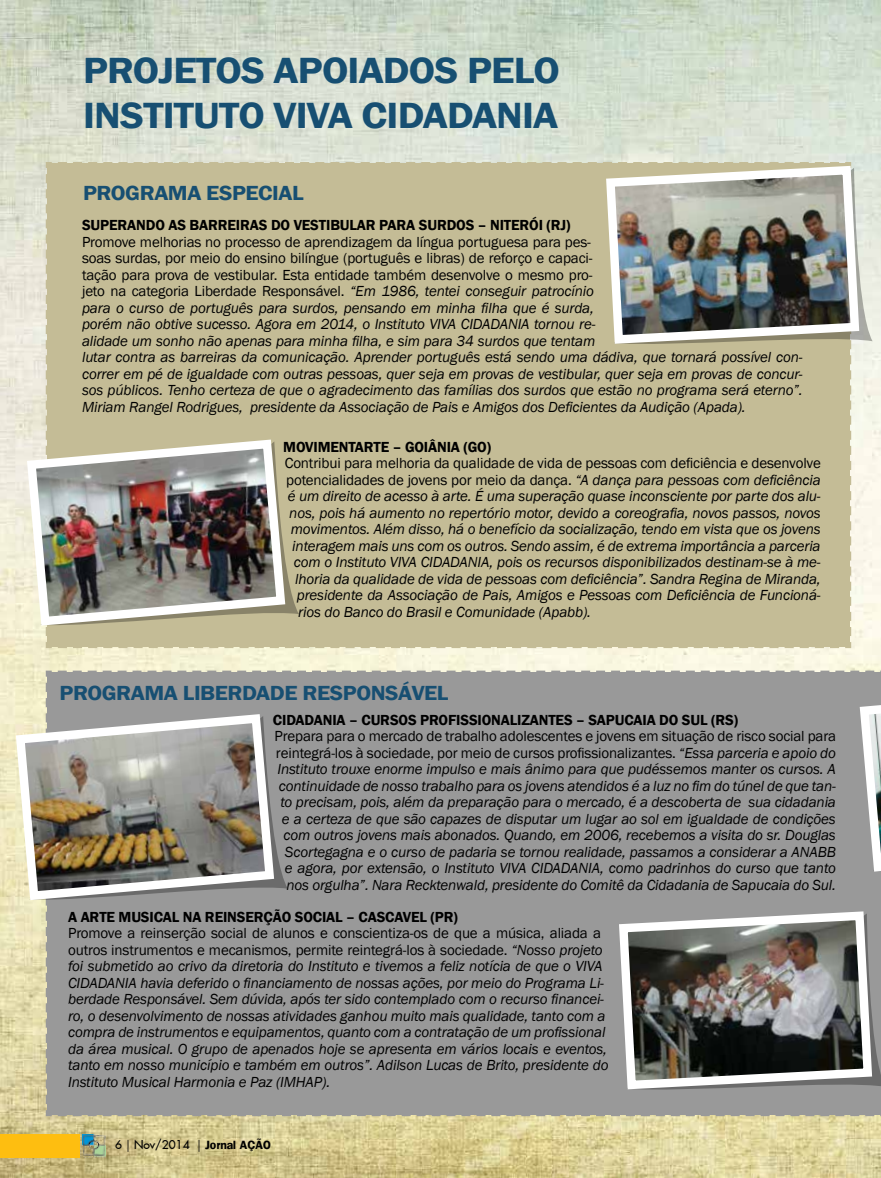
<style>
.page{position:relative;width:881px;height:1178px;background:#fff}
.page>*{position:absolute;margin:0;border:0;box-sizing:border-box;transform-origin:0 0}
.t1{font:600 37.5px "Franklin Gothic";letter-spacing:-.02em;color:#174f72;scale:1.1 1}
.t2{font:600 21px "Franklin Gothic";letter-spacing:-.02em;color:#174f72;scale:1.1 1}
.t3{font:italic 15px/16.5px "Franklin Gothic";letter-spacing:-.01em;color:#000}
.t4{font:600 15px "Franklin Gothic";letter-spacing:-.01em;color:#000}
.t5{font:15px "Franklin Gothic";letter-spacing:-.01em;color:#000}
.t6{font:700 12px "Frankfurt";color:#000}
.s1{font-style:normal}
.s2{font-style:italic}
.s3{font-family:"Fujiyama 2 Plain";font-weight:400}
.s4{font-family:"Aldine 401 BT Roman A";font-weight:400}
</style>
<div class="page">
<img style="left:0;top:0;width:880px;height:1178px">
<div style="left:44px;top:669px;width:836px;height:449px;background:#999"></div>
<svg style="left:44px;top:161px;width:808px;height:489px;background:#cdc6a4"></svg>
<div style="left:0;top:1134px;width:79px;height:23px;background:#febe10"></div>
<svg style="left:863px;top:168px;width:9px;height:180px;background:#e2e5da"></svg>
<div style="left:55px;top:162px;width:799px;height:474px;background:#c4bc96"></div>
<img style="left:601px;top:161px;width:262px;height:187px">
<div style="left:290px;top:441px;width:9px;height:186px;background:#c4bc96"></div>
<img style="left:22px;top:435px;width:268px;height:195px">
<svg style="left:278px;top:716px;width:10px;height:185px;background:#959595"></svg>
<img style="left:11px;top:709px;width:267px;height:196px">
<svg style="left:614px;top:907px;width:262px;height:187px;background:#777673"></svg>
<svg style="left:854px;top:681px;width:26px;height:195px"></svg>
<h1 class="t1" style="left:83px;top:48px;width:21px">PROJ</h1>
<h1 class="t1" style="left:173px;top:48px;width:113px">ETOS APOIADOS</h1>
<h1 class="t1" style="left:467px;top:48px;width:63px">PELO</h1>
<h1 class="t1" style="left:83px;top:93px;width:274px">INSTITUTO VIVA CIDADANIA</h1>
<h2 class="t2" style="left:83px;top:180px;width:15px">PROGRAMA</h2>
<h2 class="t2" style="left:206px;top:180px;width:90px">ESPECIAL</h2>
<p class="t4" style="left:82px;top:216px;width:489px">SU PERANDO AS BARREIRAS DO VESTIBULAR PARA SU RDOS – NITERÓI (RJ)</p>
<p class="t3" style="left:82px;top:234px;width:721px"><span class="s1">Promove melhorias no processo de aprendizagem da língua portuguesa para pes-<br>soas surdas, por meio do ensino bilíngue (português e libras) de reforço e capaci-<br>tação para prova de vestibular. Esta entidade também desenvolve o mesmo pro-<br>jeto na categoria Liberdade Responsável.</span> “Em 1986, tentei conseguir patrocínio<br>para o curso de português para surdos, pensando em minha filha que é surda,<br>porém não obtive sucesso. Agora em 2014, o Instituto VIVA CIDADANIA tornou re-<br>alidade um sonho não apenas para minha filha, e sim para 34 surdos que tentam<br>lutar contra as barreiras da comunicação. Aprender português está sendo uma dádiva, que tornará possível con&shy;correr em pé de igualdade com outras pessoas, quer seja em provas de vestibular, quer seja em provas de concur&shy;sos públicos. Tenho certeza de que o agradecimento das famílias dos surdos que estão no programa será eterno”.<br>Miriam Rangel Rodrigues, presidente da Associação de Pais e Amigos dos Deficientes da Audição (Apada).</p>
<p class="t4" style="left:283px;top:437px;width:209px">MOVIMENTARTE – GOIÂNIA (GO)</p>
<p class="t5" style="left:285px;top:454px;width:537px">Contribui para melhoria da qualidade de vida de pessoas com deficiência e desenvolve</p>
<p class="t5" style="left:286px;top:470px;width:536px">potencialidades de jovens por meio da dança. <span class="s2">“A dança para pessoas com deficiência</span></p>
<p class="t3" style="left:288px;top:488px;width:534px">é um direito de acesso à arte. É uma superação quase inconsciente por parte dos alu-</p>
<p class="t3" style="left:289px;top:505px;width:532px">nos, pois há aumento no repertório motor, devido a coreografia, novos passos, novos</p>
<p class="t3" style="left:291px;top:521px;width:531px">movimentos. Além disso, há o benefício da socialização, tendo em vista que os jovens</p>
<p class="t3" style="left:292px;top:538px;width:529px">interagem mais uns com os outros. Sendo assim, é de extrema importância a parceria</p>
<p class="t3" style="left:294px;top:554px;width:528px">com o Instituto VIVA CIDADANIA, pois os recursos disponibilizados destinam-se à me-</p>
<p class="t3" style="left:295px;top:571px;width:526px">lhoria da qualidade de vida de pessoas com deficiência”. Sandra Regina de Miranda,</p>
<p class="t3" style="left:297px;top:587px;width:525px">presidente da Associação de Pais, Amigos e Pessoas com Deficiência de Funcioná-</p>
<p class="t3" style="left:298px;top:604px;width:294px">rios do Banco do Brasil e Comunidade (Apabb).</p>
<h2 class="t2" style="left:60px;top:680px;width:15px">PROGRAMA</h2>
<h2 class="t2" style="left:183px;top:680px;width:243px">LIBERDADE RESPONSÁVEL</h2>
<p class="t4" style="left:273px;top:710px;width:466px">CIDADANIA – CU RSOS PROFISSIONALIZANTES – SAPUCAIA DO SU L (RS)</p>
<p class="t3" style="left:274px;top:728px;width:563px;text-align:right"><span class="s1">Prepara para o mercado de trabalho adolescentes e jovens em situação de risco social para reintegrá-los à sociedade, por meio de cursos profissionalizantes.</span> “Essa parceria e apoio do Instituto trouxe enorme impulso e mais ânimo para que pudéssemos manter os cursos. A continuidade de nosso trabalho para os jovens atendidos é a luz no fim do túnel de que tan&shy;to precisam, pois, além da preparação para o mercado, é a descoberta de sua cidadania e a certeza de que são capazes de disputar um lugar ao sol em igualdade de condições com outros jovens mais abonados. Quando, em 2006, recebemos a visita do sr. Douglas Scortegagna e o curso de padaria se tornou realidade, passamos a considerar a ANABB e agora, por extensão, o Instituto VIVA CIDADANIA, como padrinhos do curso que tanto nos orgulha”. Nara Recktenwald, presidente do Comitê da Cidadania de Sapucaia do Sul.</p>
<p class="t4" style="left:68px;top:907px;width:391px">A ARTE MUSICAL NA REINSERÇÃO SOCIAL – CASCAVEL (PR)</p>
<p class="t3" style="left:68px;top:925px;width:541px"><span class="s1">Promove a reinserção social de alunos e conscientiza-os de que a música, aliada a outros instrumentos e mecanismos, permite reintegrá-los à sociedade.</span> “Nosso projeto foi submetido ao crivo da diretoria do Instituto e tivemos a feliz notícia de que o VIVA CIDADANIA havia deferido o financiamento de nossas ações, por meio do Programa Li&shy;berdade Responsável. Sem dúvida, após ter sido contemplado com o recurso financei&shy;ro, o desenvolvimento de nossas atividades ganhou muito mais qualidade, tanto com a compra de instrumentos e equipamentos, quanto com a contratação de um profissional da área musical. O grupo de apenados hoje se apresenta em vários locais e eventos, tanto em nosso município e também em outros”. Adilson Lucas de Brito, presidente do Instituto Musical Harmonia e Paz (IMHAP).</p>
<p class="t6" style="left:115px;top:1138px;width:157px"><span class="s3">6</span> <span class="s4">|</span> <span class="s3">Nov/2014</span> <span class="s4">|</span> Jornal AÇÃO</p>
</div>
